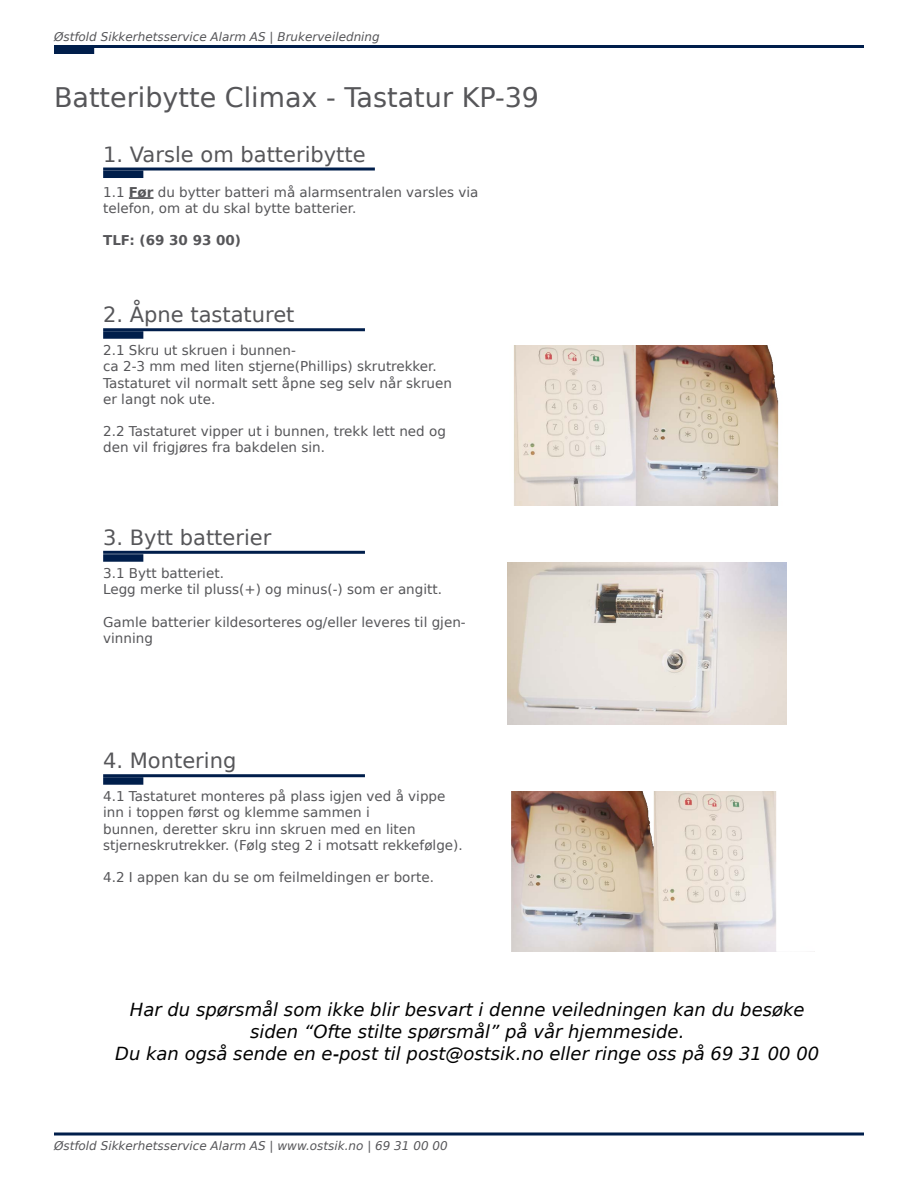
<style>
.page{position:relative;width:918px;height:1188px;background:#fff}
.page>*{position:absolute;margin:0;border:0;box-sizing:border-box;transform-origin:0 0}
.t1{font:27px "Prima Sans BT";color:#565659}
.t2{font:21px "Prima Sans BT";color:#565659}
.t3{font:italic 18px/21.6px "Prima Sans BT";color:#000;text-align:center}
.t4{font:13.5px/16.2px "Prima Sans BT";color:#565659}
.t5{font:700 13.5px "Prima Sans BT";color:#565659}
.t6{font:italic 12px "Prima Sans BT";color:#565659}
.s1{font-weight:700}
</style>
<div class="page">
<div style="left:54px;top:46px;width:40px;height:8px;background:#001e4b"></div>
<hr style="left:54px;top:45px;width:810px;height:3px;background:#001e4b">
<svg style="left:54px;top:1132px;width:810px;height:4px;background:#3f5677"></svg>
<img style="left:514px;top:345px;width:265px;height:160px">
<hr style="left:103px;top:328px;width:262px;height:3px;background:#001e4b">
<div style="left:103px;top:331px;width:40px;height:8px;background:#001e4b"></div>
<img style="left:508px;top:563px;width:279px;height:162px">
<div style="left:103px;top:554px;width:40px;height:8px;background:#001e4b"></div>
<hr style="left:103px;top:551px;width:262px;height:3px;background:#001e4b">
<hr style="left:129px;top:197px;width:25px;height:2px;background:#565659">
<hr style="left:103px;top:168px;width:272px;height:3px;background:#001e4b">
<div style="left:103px;top:171px;width:40px;height:7px;background:#001e4b"></div>
<img style="left:511px;top:791px;width:265px;height:160px">
<hr style="left:103px;top:774px;width:262px;height:3px;background:#001e4b">
<div style="left:103px;top:777px;width:40px;height:8px;background:#001e4b"></div>
<p class="t6" style="left:54px;top:28px;width:327px">Østfold Sikkerhetsservice Alarm AS | Brukerveiledning</p>
<h1 class="t1" style="left:54px;top:78px;width:487px">Batteribytte Climax - Tastatur KP-39</h1>
<h2 class="t2" style="left:103px;top:139px;width:264px">1. Varsle om batteribytte</h2>
<p class="t4" style="left:103px;top:183px;width:377px">1.1 <span class="s1">Før</span> du bytter batteri må alarmsentralen varsles via telefon, om at du skal bytte batterier.</p>
<p class="t5" style="left:103px;top:231px;width:139px">TLF: (69 30 93 00)</p>
<h2 class="t2" style="left:103px;top:300px;width:193px">2. Åpne tastaturet</h2>
<p class="t4" style="left:103px;top:342px;width:350px">2.1 Skru ut skruen i bunnen-<br>ca 2-3 mm med liten stjerne(Phillips) skrutrekker.<br>Tastaturet vil normalt sett åpne seg selv når skruen er langt nok ute.</p>
<p class="t4" style="left:103px;top:423px;width:344px">2.2 Tastaturet vipper ut i bunnen, trekk lett ned og den vil frigjøres fra bakdelen sin.</p>
<h2 class="t2" style="left:103px;top:523px;width:170px">3. Bytt batterier</h2>
<p class="t4" style="left:103px;top:565px;width:340px">3.1 Bytt batteriet.<br>Legg merke til pluss(+) og minus(-) som er angitt.</p>
<p class="t4" style="left:103px;top:613px;width:364px">Gamle batterier kildesorteres og/eller leveres til gjen&shy;vinning</p>
<h2 class="t2" style="left:103px;top:746px;width:135px">4. Montering</h2>
<p class="t4" style="left:103px;top:788px;width:361px">4.1 Tastaturet monteres på plass igjen ved å vippe inn i toppen først og klemme sammen i<br>bunnen, deretter skru inn skruen med en liten stjerneskrutrekker. (Følg steg 2 i motsatt rekkefølge).</p>
<p class="t4" style="left:103px;top:869px;width:332px">4.2 I appen kan du se om feilmeldingen er borte.</p>
<h3 class="t3" style="left:115px;top:998px;width:706px">Har du spørsmål som ikke blir besvart i denne veiledningen kan du besøke siden “Ofte stilte spørsmål” på vår hjemmeside.<br>Du kan også sende en e-post til post@ostsik.no eller ringe oss på 69 31 00 00</h3>
<p class="t6" style="left:54px;top:1137px;width:395px">Østfold Sikkerhetsservice Alarm AS | www.ostsik.no | 69 31 00 00</p>
</div>
